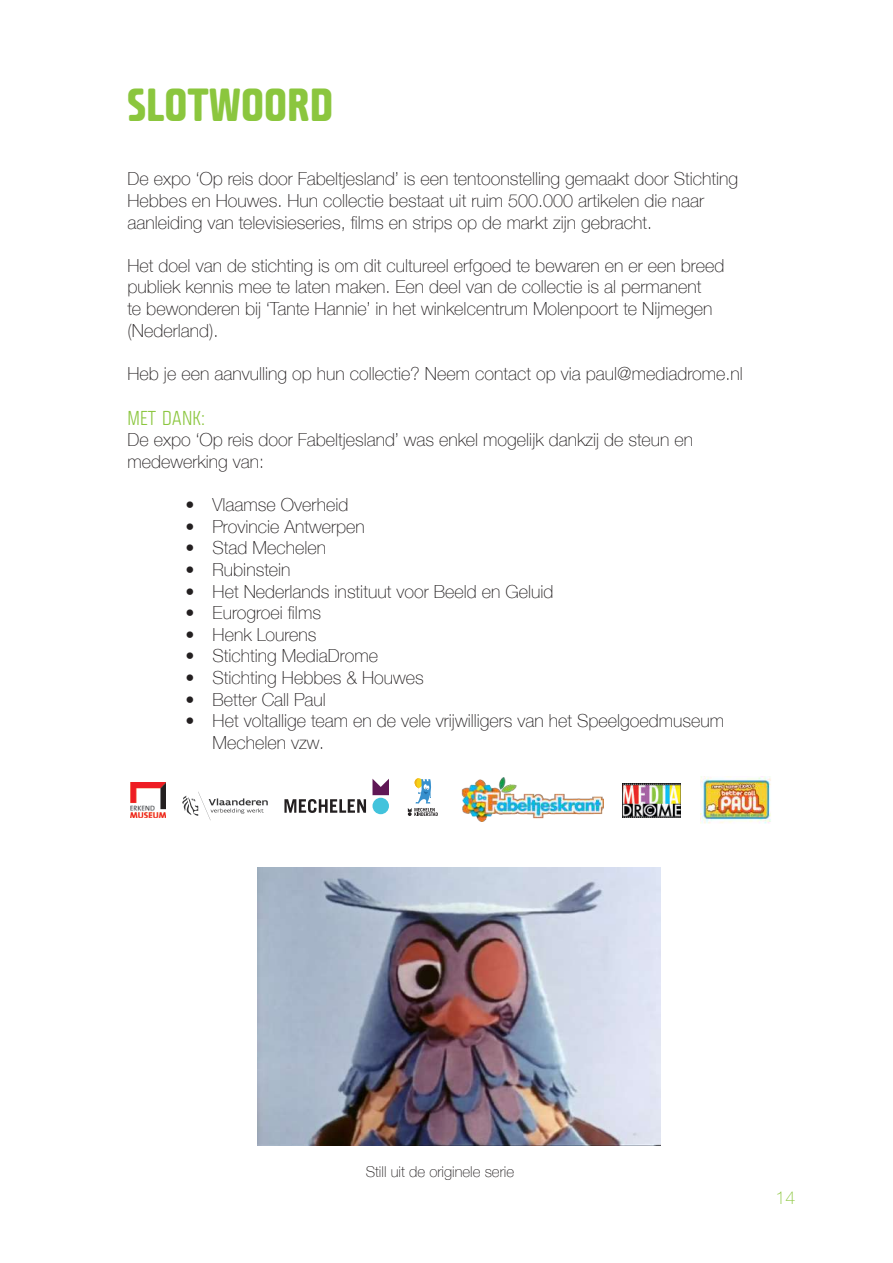
<style>
.page{position:relative;width:893px;height:1263px;background:#fff}
.page>*{position:absolute;margin:0;border:0;box-sizing:border-box;transform-origin:0 0}
.t1{font:45px "Fishmonger ECB";color:#8bc63e}
.t2{font:19.5px "Fishmonger CL";color:#8bc63e}
.t3{font:100 18px/21.6px "Helvetica Neue";color:#231f20}
.t4{font:100 18px "Helvetica Neue";color:#8bc63e}
.t5{font:100 15px "Helvetica Neue";color:#231f20}
</style>
<div class="page">
<img style="left:461px;top:777px;width:142px;height:45px">
<img style="left:700px;top:777px;width:71px;height:46px">
<img style="left:622px;top:784px;width:58px;height:33px">
<svg style="left:408px;top:778px;width:30px;height:38px"></svg>
<img style="left:130px;top:783px;width:36px;height:34px">
<svg style="left:182px;top:792px;width:86px;height:28px"></svg>
<svg style="left:284px;top:799px;width:82px;height:14px"></svg>
<svg style="left:372px;top:779px;width:17px;height:16px"></svg>
<div style="left:372px;top:798px;width:17px;height:16px;background:#42c3dc;border-radius:50%"></div>
<img style="left:258px;top:867px;width:403px;height:279px">
<h1 class="t1" style="left:128px;top:73px;width:207px">SLOTWOORD</h1>
<p class="t3" style="left:128px;top:167px;width:612px">De expo ‘Op reis door Fabeltjesland’ is een tentoonstelling gemaakt door Stichting<br>Hebbes en Houwes. Hun collectie bestaat uit ruim 500.000 artikelen die naar aanleiding van televisieseries, films en strips op de markt zijn gebracht.</p>
<p class="t3" style="left:128px;top:254px;width:598px">Het doel van de stichting is om dit cultureel erfgoed te bewaren en er een breed publiek kennis mee te laten maken. Een deel van de collectie is al permanent<br>te bewonderen bij ‘Tante Hannie’ in het winkelcentrum Molenpoort te Nijmegen (Nederland).</p>
<p class="t3" style="left:128px;top:362px;width:617px">Heb je een aanvulling op hun collectie? Neem contact op via paul@mediadrome.nl</p>
<p class="t2" style="left:128px;top:405px;width:79px">MET DANK:</p>
<p class="t3" style="left:128px;top:428px;width:567px">De expo ‘Op reis door Fabeltjesland’ was enkel mogelijk dankzij de steun en medewerking van:</p>
<p class="t3" style="left:186px;top:493px;width:164px">• Vlaamse Overheid</p>
<p class="t3" style="left:186px;top:515px;width:181px">• Provincie Antwerpen</p>
<p class="t3" style="left:186px;top:536px;width:142px">• Stad Mechelen</p>
<p class="t3" style="left:186px;top:558px;width:106px">• Rubinstein</p>
<p class="t3" style="left:186px;top:580px;width:369px">• Het Nederlands instituut voor Beeld en Geluid</p>
<p class="t3" style="left:186px;top:601px;width:137px">• Eurogroei films</p>
<p class="t3" style="left:186px;top:623px;width:132px">• Henk Lourens</p>
<p class="t3" style="left:186px;top:644px;width:194px">• Stichting MediaDrome</p>
<p class="t3" style="left:186px;top:666px;width:240px">• Stichting Hebbes &amp; Houwes</p>
<p class="t3" style="left:186px;top:688px;width:142px">• Better Call Paul</p>
<p class="t3" style="left:213px;top:709px;width:513px;text-indent:-27px">• Het voltallige team en de vele vrijwilligers van het Speelgoedmuseum<br>Mechelen vzw.</p>
<p class="t5" style="left:366px;top:1160px;width:150px">Still uit de originele serie</p>
<p class="t4" style="left:776px;top:1184px;width:22px">14</p>
</div>
